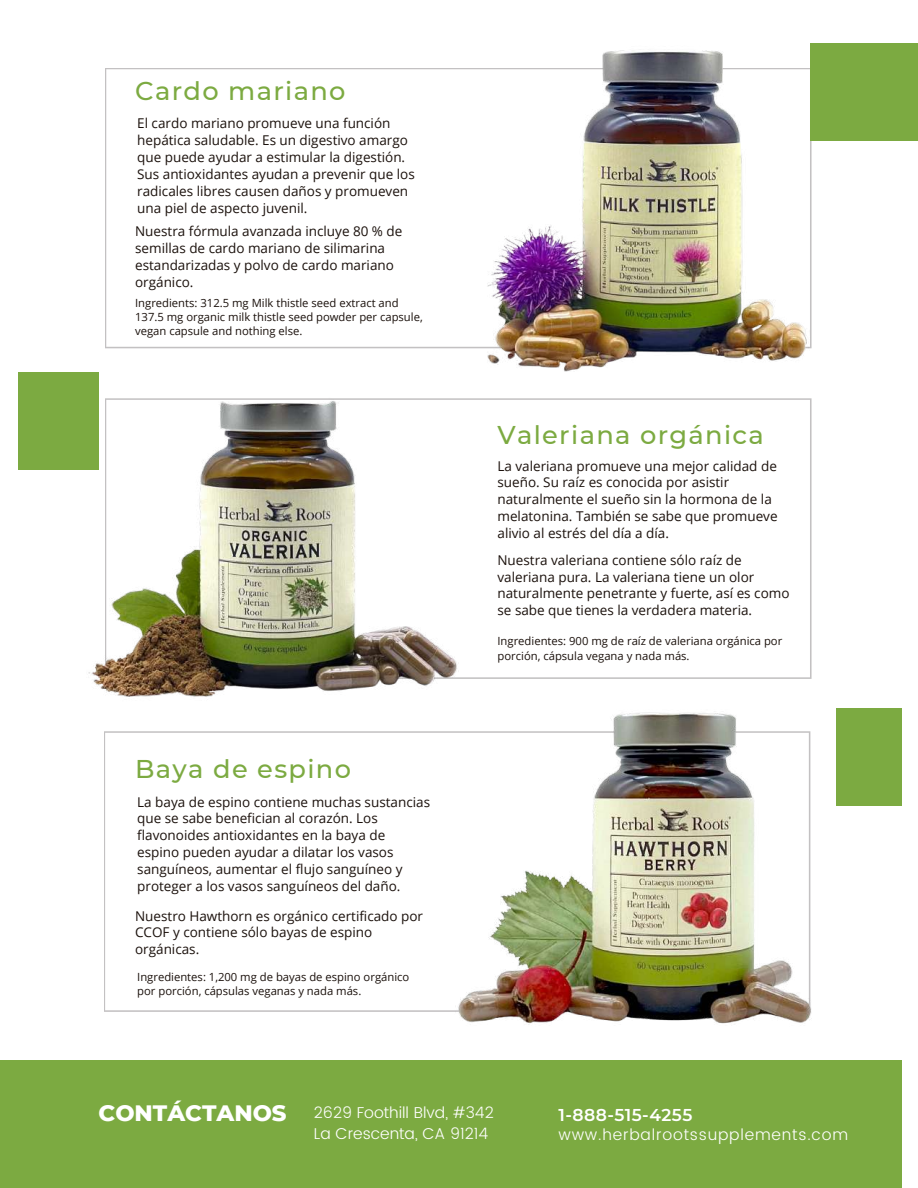
<style>
.page{position:relative;width:918px;height:1188px;background:#fff}
.page>*{position:absolute;margin:0;border:0;box-sizing:border-box;transform-origin:0 0}
.t1{font:500 25.65px "Montserrat";letter-spacing:.05em;color:#7caa41}
.t2{font:600 17.1px "Montserrat";letter-spacing:.025em;color:#fff}
.t3{font:300 15.75px/20.4px "Poppins";color:#fff}
.t4{font:300 15.75px "Poppins";letter-spacing:.05em;color:#fff}
.t5{font:13.5px/16.8px "Open Sans";color:#1b110c}
.t6{font:11.25px/14.1px "Open Sans";color:#1b110c}
.s1{font-family:"Montserrat";font-weight:800;font-size:22.8px}
</style>
<div class="page">
<svg style="left:105px;top:68px;width:353px;height:280px"></svg>
<svg style="left:459px;top:398px;width:353px;height:281px"></svg>
<div style="left:18px;top:372px;width:81px;height:97px;background:#7caa41"></div>
<img style="left:81px;top:398px;width:378px;height:299px">
<svg style="left:104px;top:731px;width:345px;height:281px"></svg>
<img style="left:449px;top:681px;width:362px;height:344px">
<img style="left:458px;top:50px;width:354px;height:321px">
<div style="left:0;top:1061px;width:902px;height:127px;background:#7caa41"></div>
<div style="left:810px;top:43px;width:108px;height:98px;background:#7caa41"></div>
<div style="left:836px;top:708px;width:66px;height:97px;background:#7caa41"></div>
<h1 class="t1" style="left:135px;top:76px;width:212px">Cardo mariano</h1>
<p class="t5" style="left:137px;top:115px;width:279px">El cardo mariano promueve una función hepática saludable. Es un digestivo amargo que puede ayudar a estimular la digestión.<br>Sus antioxidantes ayudan a prevenir que los radicales libres causen daños y promueven una piel de aspecto juvenil.</p>
<p class="t5" style="left:135px;top:223px;width:269px">Nuestra fórmula avanzada incluye 80 % de semillas de cardo mariano de silimarina estandarizadas y polvo de cardo mariano orgánico.</p>
<p class="t6" style="left:135px;top:295px;width:289px">Ingredients: 312.5 mg Milk thistle seed extract and<br>137.5 mg organic milk thistle seed powder per capsule, vegan capsule and nothing else.</p>
<h1 class="t1" style="left:135px;top:753px;width:217px">Baya de espino</h1>
<p class="t5" style="left:137px;top:793px;width:294px">La baya de espino contiene muchas sustancias que se sabe benefician al corazón. Los flavonoides antioxidantes en la baya de espino pueden ayudar a dilatar los vasos sanguíneos, aumentar el flujo sanguíneo y proteger a los vasos sanguíneos del daño.</p>
<p class="t5" style="left:135px;top:907px;width:290px">Nuestro Hawthorn es orgánico certificado por<br>CCOF y contiene sólo bayas de espino orgánicas.</p>
<p class="t6" style="left:137px;top:970px;width:274px">Ingredientes: 1,200 mg de bayas de espino orgánico por porción, cápsulas veganas y nada más.</p>
<h1 class="t1" style="left:497px;top:420px;width:268px">Valeriana orgánica</h1>
<p class="t5" style="left:497px;top:457px;width:282px">La valeriana promueve una mejor calidad de sueño. Su raíz es conocida por asistir naturalmente el sueño sin la hormona de la melatonina. También se sabe que promueve alivio al estrés del día a día.</p>
<p class="t5" style="left:497px;top:551px;width:294px">Nuestra valeriana contiene sólo raíz de valeriana pura. La valeriana tiene un olor naturalmente penetrante y fuerte, así es como se sabe que tienes la verdadera materia.</p>
<p class="t6" style="left:497px;top:634px;width:286px">Ingredientes: 900 mg de raíz de valeriana orgánica por porción, cápsula vegana y nada más.</p>
<p class="t3" style="left:314px;top:1103px;width:181px;text-indent:-215px"><span class="s1">CONTÁCTANOS</span> 2629 Foothill Blvd, #342<br>La Crescenta, CA 91214</p>
<p class="t2" style="left:558px;top:1104px;width:135px">1-888-515-4255</p>
<p class="t4" style="left:558px;top:1126px;width:291px">www.herbalrootssupplements.com</p>
</div>
